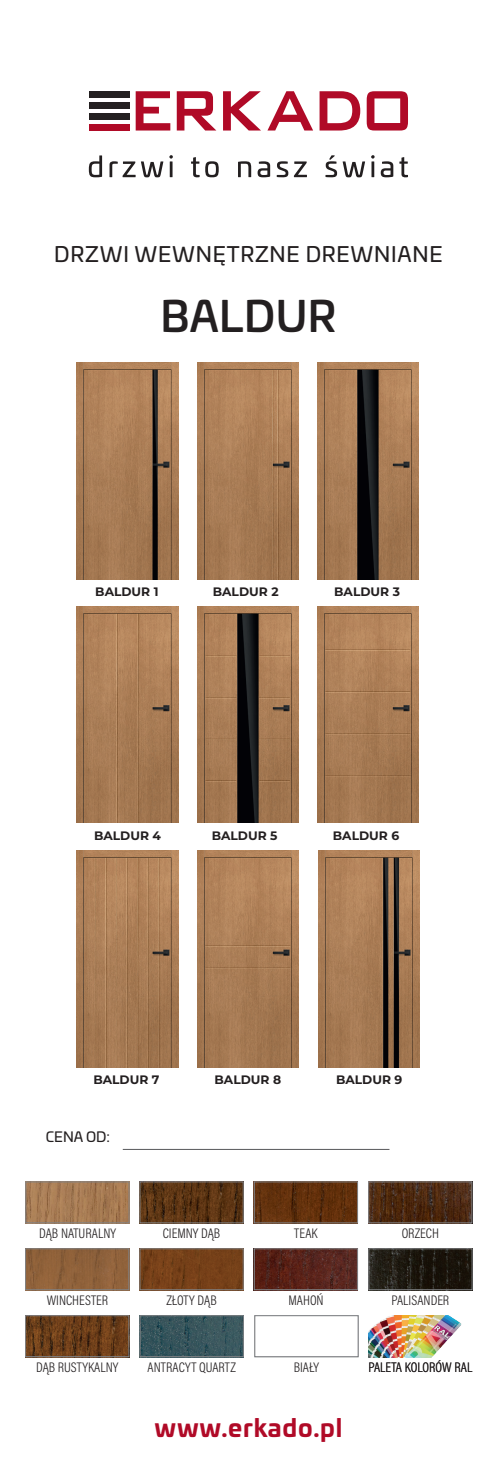
<style>
.page{position:relative;width:497px;height:1474px;background:#fff}
.page>*{position:absolute;margin:0;border:0;box-sizing:border-box;transform-origin:0 0}
.t1{font:500 42px "Univia Pro";letter-spacing:.01em;color:#231f20}
.t2{font:700 24.5px "Univia Pro";letter-spacing:.03em;color:#b00a27}
.t3{font:21px "Univia Pro";letter-spacing:.035em;color:#231f20}
.t4{font:300 14px "Acumin Pro Cond";color:#231f20}
.t5{font:14px "Univia Pro";color:#231f20}
.t6{font:700 12.25px "Montserrat";color:#231f20}
</style>
<div class="page">
<div style="left:89px;top:91px;width:40px;height:6px;background:#231f20"></div>
<div style="left:89px;top:102px;width:40px;height:6px;background:#231f20"></div>
<div style="left:89px;top:113px;width:40px;height:6px;background:#231f20"></div>
<div style="left:89px;top:124px;width:40px;height:6px;background:#b00a27"></div>
<svg style="left:135px;top:91px;width:35px;height:39px"></svg>
<svg style="left:176px;top:91px;width:40px;height:39px"></svg>
<svg style="left:223px;top:91px;width:38px;height:39px"></svg>
<svg style="left:267px;top:91px;width:46px;height:39px"></svg>
<svg style="left:319px;top:91px;width:41px;height:39px"></svg>
<svg style="left:366px;top:91px;width:41px;height:39px"></svg>
<svg style="left:89px;top:155px;width:13px;height:22px"></svg>
<svg style="left:109px;top:161px;width:26px;height:16px"></svg>
<svg style="left:141px;top:161px;width:22px;height:16px"></svg>
<svg style="left:169px;top:155px;width:4px;height:22px"></svg>
<svg style="left:191px;top:157px;width:8px;height:20px"></svg>
<svg style="left:205px;top:161px;width:13px;height:16px"></svg>
<svg style="left:238px;top:161px;width:13px;height:16px"></svg>
<svg style="left:257px;top:161px;width:13px;height:16px"></svg>
<svg style="left:276px;top:161px;width:30px;height:16px"></svg>
<svg style="left:325px;top:155px;width:11px;height:22px"></svg>
<svg style="left:342px;top:161px;width:22px;height:16px"></svg>
<svg style="left:371px;top:155px;width:3px;height:22px"></svg>
<svg style="left:380px;top:161px;width:13px;height:16px"></svg>
<svg style="left:399px;top:157px;width:8px;height:20px"></svg>
<img style="left:77px;top:850px;width:101px;height:217px">
<img style="left:197px;top:850px;width:101px;height:217px">
<img style="left:318px;top:850px;width:101px;height:217px">
<img style="left:77px;top:363px;width:101px;height:216px">
<img style="left:197px;top:363px;width:101px;height:216px">
<img style="left:317px;top:363px;width:101px;height:216px">
<img style="left:197px;top:606px;width:101px;height:217px">
<img style="left:317px;top:606px;width:101px;height:217px">
<img style="left:77px;top:606px;width:101px;height:217px">
<img style="left:141px;top:1250px;width:100px;height:38px">
<div style="left:139px;top:1248px;width:104px;height:42px;border:1px solid #808285"></div>
<img style="left:27px;top:1250px;width:100px;height:38px">
<div style="left:25px;top:1248px;width:104px;height:42px;border:1px solid #808285"></div>
<img style="left:141px;top:1183px;width:100px;height:38px">
<div style="left:139px;top:1181px;width:104px;height:42px;border:1px solid #808285"></div>
<img style="left:255px;top:1183px;width:100px;height:38px">
<div style="left:253px;top:1181px;width:104px;height:42px;border:1px solid #808285"></div>
<div style="left:254px;top:1315px;width:104px;height:41px;background:#fff;border:1px solid #808285"></div>
<img style="left:255px;top:1250px;width:100px;height:37px">
<div style="left:253px;top:1248px;width:104px;height:41px;border:1px solid #808285"></div>
<img style="left:27px;top:1317px;width:100px;height:37px">
<div style="left:25px;top:1315px;width:104px;height:41px;border:1px solid #808285"></div>
<img style="left:141px;top:1317px;width:100px;height:37px">
<div style="left:139px;top:1315px;width:104px;height:41px;border:1px solid #808285"></div>
<img style="left:370px;top:1183px;width:99px;height:38px">
<div style="left:368px;top:1181px;width:103px;height:42px;border:1px solid #808285"></div>
<img style="left:370px;top:1250px;width:100px;height:37px">
<div style="left:368px;top:1248px;width:104px;height:41px;border:1px solid #808285"></div>
<img style="left:368px;top:1315px;width:94px;height:41px">
<img style="left:27px;top:1183px;width:100px;height:38px">
<div style="left:25px;top:1181px;width:104px;height:42px;border:1px solid #808285"></div>
<hr style="left:123px;top:1149px;width:266px;height:1px;background:#57585a">
<h3 class="t3" style="left:54px;top:238px;width:389px">DRZWI WEWNĘTRZNE DREWNIANE</h3>
<h1 class="t1" style="left:160px;top:284px;width:177px">BALDUR</h1>
<p class="t6" style="left:95px;top:583px;width:65px">BALDUR 1</p>
<p class="t6" style="left:212px;top:583px;width:67px">BALDUR 2</p>
<p class="t6" style="left:334px;top:583px;width:67px">BALDUR 3</p>
<p class="t6" style="left:94px;top:826px;width:68px">BALDUR 4</p>
<p class="t6" style="left:211px;top:826px;width:67px">BALDUR 5</p>
<p class="t6" style="left:332px;top:826px;width:68px">BALDUR 6</p>
<p class="t6" style="left:93px;top:1070px;width:67px">BALDUR 7</p>
<p class="t6" style="left:214px;top:1070px;width:68px">BALDUR 8</p>
<p class="t6" style="left:335px;top:1070px;width:68px">BALDUR 9</p>
<p class="t5" style="left:46px;top:1126px;width:66px">CENA OD:</p>
<p class="t4" style="left:39px;top:1224px;width:78px">DĄB NATURALNY</p>
<p class="t4" style="left:162px;top:1224px;width:59px">CIEMNY DĄB</p>
<p class="t4" style="left:401px;top:1224px;width:39px">ORZECH</p>
<p class="t4" style="left:294px;top:1224px;width:25px">TEAK</p>
<p class="t4" style="left:47px;top:1291px;width:63px">WINCHESTER</p>
<p class="t4" style="left:166px;top:1291px;width:52px">ZŁOTY DĄB</p>
<p class="t4" style="left:288px;top:1291px;width:37px">MAHOŃ</p>
<p class="t4" style="left:391px;top:1291px;width:59px">PALISANDER</p>
<p class="t4" style="left:36px;top:1358px;width:84px">DĄB RUSTYKALNY</p>
<p class="t4" style="left:147px;top:1358px;width:90px">ANTRACYT QUARTZ</p>
<p class="t4" style="left:293px;top:1358px;width:27px">BIAŁY</p>
<p class="t4" style="left:368px;top:1358px;width:105px">PALETA KOLORÓW RAL</p>
<h2 class="t2" style="left:154px;top:1408px;width:189px">www.erkado.pl</h2>
</div>
